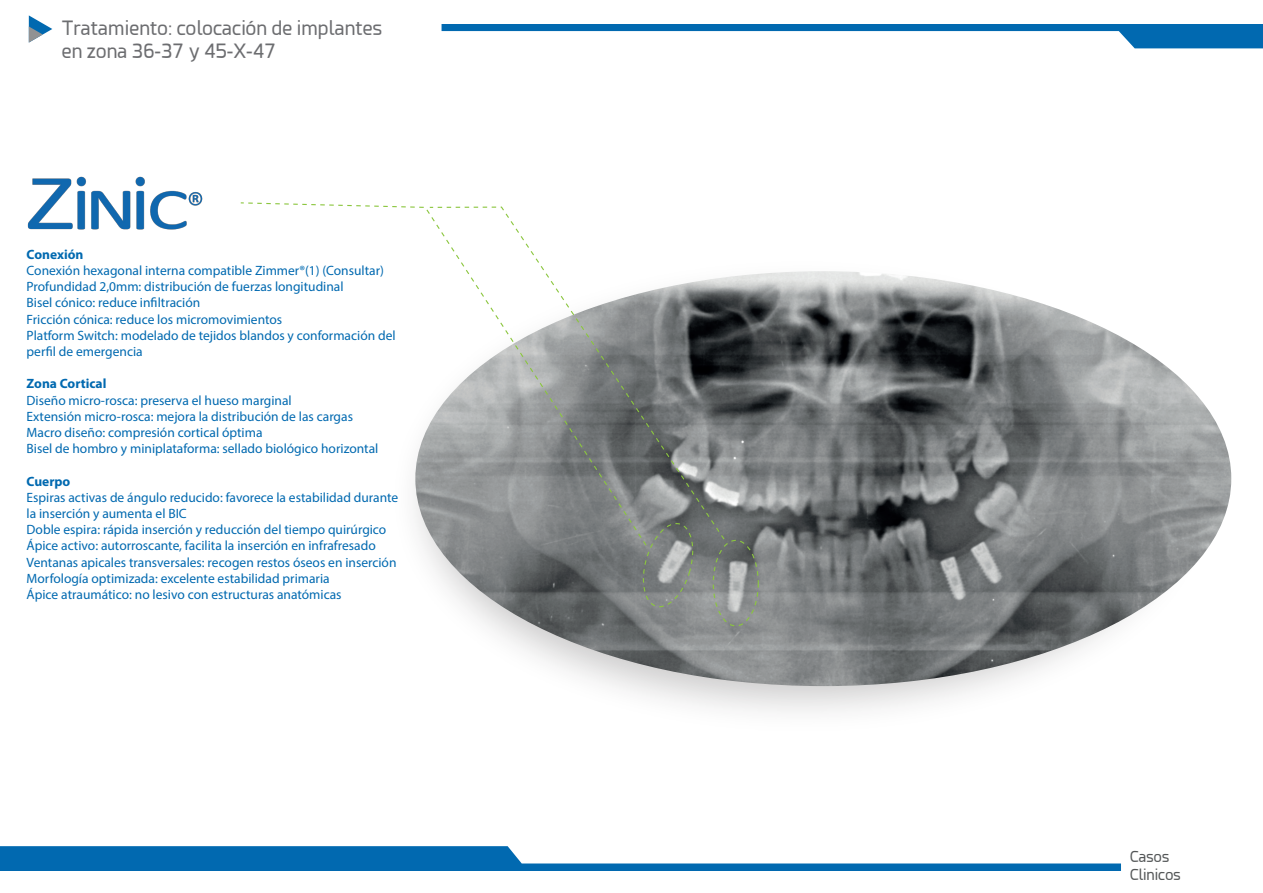
<style>
.page{position:relative;width:1263px;height:893px;background:#fff}
.page>*{position:absolute;margin:0;border:0;box-sizing:border-box;transform-origin:0 0}
.t1{font:19.5px/23.4px "Esphimere";color:#6c6d70}
.t2{font:15px/18px "Esphimere";color:#545758}
.t3{font:13.5px/16.2px "Myriad Pro";color:#0169b0}
.t4{font:700 13.5px "Myriad Pro";color:#0169b0}
</style>
<div class="page">
<svg style="left:0;top:846px;width:1121px;height:25px;fill:#0169b0"></svg>
<svg style="left:442px;top:24px;width:821px;height:24px"></svg>
<svg style="left:29px;top:15px;width:23px;height:28px"></svg>
<img style="left:415px;top:271px;width:816px;height:415px">
<div style="left:713px;top:540px;width:46px;height:86px;border:1px dashed #8bc63e;border-radius:50%"></div>
<svg style="left:640px;top:541px;width:56px;height:69px;background:#8c918f"></svg>
<img style="left:27px;top:176px;width:176px;height:54px">
<svg style="left:240px;top:202px;width:407px;height:345px"></svg>
<svg style="left:429px;top:206px;width:297px;height:335px"></svg>
<h1 class="t1" style="left:62px;top:16px;width:322px">Tratamiento: colocación de implantes en zona 36-37 y 45-X-47</h1>
<p class="t4" style="left:27px;top:245px;width:58px">Conexión</p>
<p class="t3" style="left:27px;top:262px;width:371px">Conexión hexagonal interna compatible Zimmer®(1) (Consultar)<br>Profundidad 2,0mm: distribución de fuerzas longitudinal<br>Bisel cónico: reduce infiltración<br>Fricción cónica: reduce los micromovimientos<br>Platform Switch: modelado de tejidos blandos y conformación del perfil de emergencia</p>
<p class="t4" style="left:27px;top:375px;width:81px">Zona Cortical</p>
<p class="t3" style="left:27px;top:392px;width:353px">Diseño micro-rosca: preserva el hueso marginal<br>Extensión micro-rosca: mejora la distribución de las cargas Macro diseño: compresión cortical óptima<br>Bisel de hombro y miniplataforma: sellado biológico horizontal</p>
<p class="t4" style="left:27px;top:472px;width:45px">Cuerpo</p>
<p class="t3" style="left:27px;top:489px;width:373px">Espiras activas de ángulo reducido: favorece la estabilidad durante la inserción y aumenta el BIC<br>Doble espira: rápida inserción y reducción del tiempo quirúrgico Ápice activo: autorroscante, facilita la inserción en infrafresado Ventanas apicales transversales: recogen restos óseos en inserción Morfología optimizada: excelente estabilidad primaria<br>Ápice atraumático: no lesivo con estructuras anatómicas</p>
<p class="t2" style="left:1130px;top:848px;width:53px">Casos<br>Clinicos</p>
</div>
